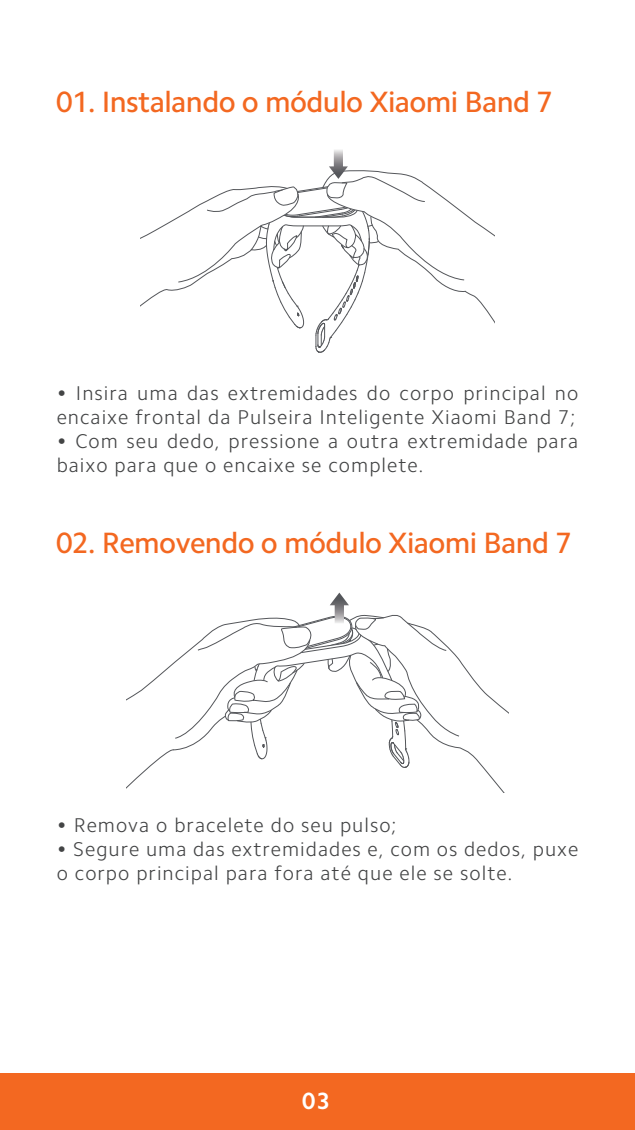
<style>
.page{position:relative;width:635px;height:1130px;background:#fff}
.page>*{position:absolute;margin:0;border:0;box-sizing:border-box;transform-origin:0 0}
.t1{font:500 29.6px "Camphor Pro";letter-spacing:-.02em;color:#f36821}
.t2{font:700 23.6px "Camphor Pro";color:#fff}
.t3{font:300 20px/24px "Camphor Pro";letter-spacing:.05em;color:#434445}
</style>
<div class="page">
<div style="left:0;top:1073px;width:635px;height:56px;background:#f36821"></div>
<svg style="left:140px;top:150px;width:355px;height:203px"></svg>
<svg style="left:127px;top:592px;width:381px;height:201px"></svg>
<h1 class="t1" style="left:56px;top:84px;width:498px">01. Instalando o módulo Xiaomi Band 7</h1>
<p class="t3" style="left:57px;top:380px;width:523px">• Insira uma das extremidades do corpo principal no encaixe frontal da Pulseira Inteligente Xiaomi Band 7;</p>
<p class="t3" style="left:57px;top:428px;width:523px">• Com seu dedo, pressione a outra extremidade para baixo para que o encaixe se complete.</p>
<h1 class="t1" style="left:56px;top:525px;width:517px">02. Removendo o módulo Xiaomi Band 7</h1>
<p class="t3" style="left:57px;top:812px;width:341px">• Remova o bracelete do seu pulso;</p>
<p class="t3" style="left:57px;top:836px;width:523px">• Segure uma das extremidades e, com os dedos, puxe o corpo principal para fora até que ele se solte.</p>
<p class="t2" style="left:302px;top:1087px;width:29px">03</p>
</div>
